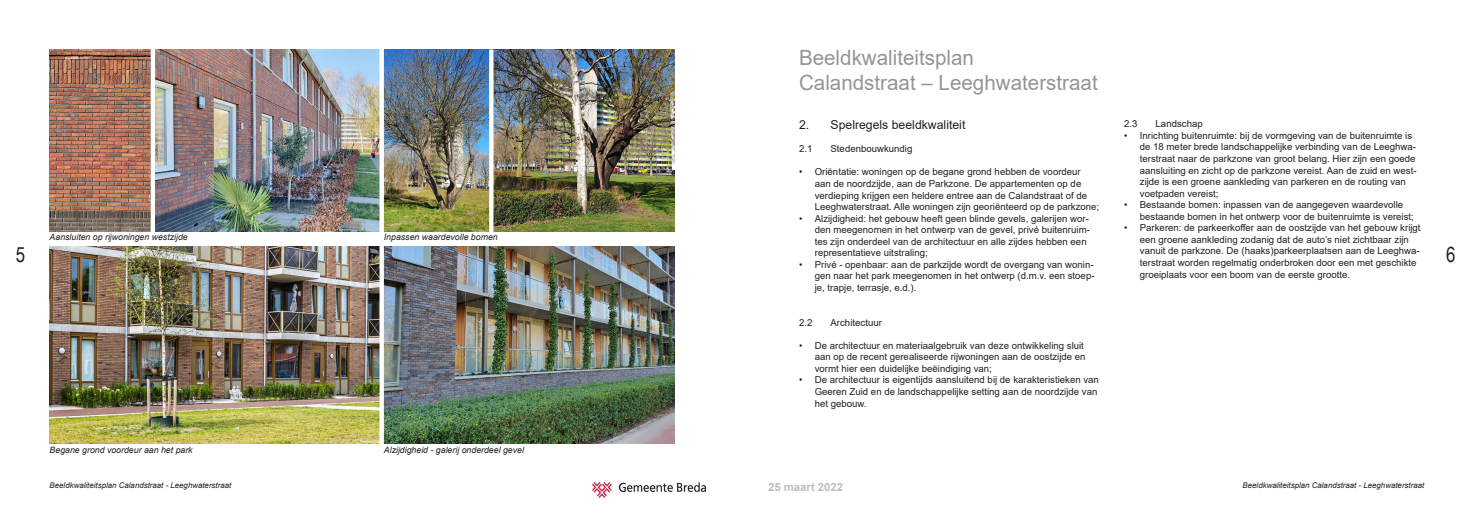
<style>
.page{position:relative;width:1474px;height:521px;background:#fff}
.page>*{position:absolute;margin:0;border:0;box-sizing:border-box;transform-origin:0 0}
.t1{font:21px "Arial";color:#939598}
.t2{font:21px "Arial Narrow";color:#231f20}
.t3{font:12.25px "Arial";color:#231f20}
.t4{font:700 11.38px "Arial";color:#bcbdc0}
.t5{font:9.62px/11.5px "Arial";color:#231f20}
.t6{font:italic 8.75px "Arial";color:#231f20}
.t7{font:italic 7.88px "Arial";color:#231f20}
</style>
<div class="page">
<img style="left:592px;top:482px;width:114px;height:15px">
<img style="left:50px;top:50px;width:625px;height:182px">
<img style="left:50px;top:247px;width:625px;height:196px">
<div style="left:379px;top:42px;width:5px;height:404px;background:#fff"></div>
<svg style="left:489px;top:50px;width:4px;height:182px"></svg>
<hr style="left:151px;top:49px;width:4px;height:187px;background:#fff">
<p class="t1" style="left:799px;top:43px;width:176px">Beeldkwaliteitsplan</p>
<p class="t1" style="left:799px;top:68px;width:300px">Calandstraat – Leeghwaterstraat</p>
<p class="t3" style="left:799px;top:116px;width:168px">2. Spelregels beeldkwaliteit</p>
<p class="t5" style="left:799px;top:143px;width:15px">2.1</p>
<p class="t5" style="left:830px;top:143px;width:83px">Stedenbouwkundig</p>
<p class="t5" style="left:814px;top:166px;width:286px;text-indent:-16px">• Oriëntatie: woningen op de begane grond hebben de voordeur aan de noordzijde, aan de Parkzone. De appartementen op de verdieping krijgen een heldere entree aan de Calandstraat of de Leeghwaterstraat. Alle woningen zijn georiënteerd op de parkzone;</p>
<p class="t5" style="left:814px;top:212px;width:277px;text-indent:-16px">• Alzijdigheid: het gebouw heeft geen blinde gevels, galerijen wor&shy;den meegenomen in het ontwerp van de gevel, privé buitenruim&shy;tes zijn onderdeel van de architectuur en alle zijdes hebben een representatieve uitstraling;</p>
<p class="t5" style="left:814px;top:259px;width:281px;text-align:justify;text-indent:-16px">• Privé - openbaar: aan de parkzijde wordt de overgang van wonin&shy;gen naar het park meegenomen in het ontwerp (d.m.v. een stoep&shy;je, trapje, terrasje, e.d.).</p>
<p class="t5" style="left:799px;top:316px;width:15px">2.2</p>
<p class="t5" style="left:830px;top:316px;width:53px">Architectuur</p>
<p class="t5" style="left:814px;top:339px;width:272px;text-indent:-16px">• De architectuur en materiaalgebruik van deze ontwikkeling sluit aan op de recent gerealiseerde rijwoningen aan de oostzijde en vormt hier een duidelijke beëindiging van;</p>
<p class="t5" style="left:814px;top:374px;width:286px;text-indent:-16px">• De architectuur is eigentijds aansluitend bij de karakteristieken van<br>Geeren Zuid en de landschappelijke setting aan de noordzijde van het gebouw.</p>
<p class="t5" style="left:1124px;top:118px;width:15px">2.3</p>
<p class="t5" style="left:1155px;top:118px;width:49px">Landschap</p>
<p class="t5" style="left:1139px;top:130px;width:278px;text-indent:-16px">• Inrichting buitenruimte: bij de vormgeving van de buitenruimte is de 18 meter brede landschappelijke verbinding van de Leeghwa&shy;terstraat naar de parkzone van groot belang. Hier zijn een goede aansluiting en zicht op de parkzone vereist. Aan de zuid en west&shy;zijde is een groene aankleding van parkeren en de routing van voetpaden vereist;</p>
<p class="t5" style="left:1139px;top:199px;width:275px;text-indent:-16px">• Bestaande bomen: inpassen van de aangegeven waardevolle bestaande bomen in het ontwerp voor de buitenruimte is vereist;</p>
<p class="t5" style="left:1139px;top:222px;width:282px;text-indent:-16px">• Parkeren: de parkeerkoffer aan de oostzijde van het gebouw krijgt een groene aankleding zodanig dat de auto’s niet zichtbaar zijn vanuit de parkzone. De (haaks)parkeerplaatsen aan de Leeghwa&shy;terstraat worden regelmatig onderbroken door een met geschikte groeiplaats voor een boom van de eerste grootte.</p>
<p class="t6" style="left:50px;top:232px;width:140px">Aansluiten op rijwoningen westzijde</p>
<p class="t6" style="left:384px;top:232px;width:115px">Inpassen waardevolle bomen</p>
<p class="t2" style="left:16px;top:239px;width:11px">5</p>
<p class="t2" style="left:1446px;top:239px;width:11px">6</p>
<p class="t6" style="left:50px;top:444px;width:145px">Begane grond voordeur aan het park</p>
<p class="t6" style="left:384px;top:444px;width:142px">Alzijdigheid - galerij onderdeel gevel</p>
<p class="t7" style="left:50px;top:480px;width:183px">Beeldkwaliteitsplan Calandstraat - Leeghwaterstraat</p>
<p class="t4" style="left:768px;top:479px;width:77px">25 maart 2022</p>
<p class="t7" style="left:1242px;top:480px;width:183px">Beeldkwaliteitsplan Calandstraat - Leeghwaterstraat</p>
</div>
